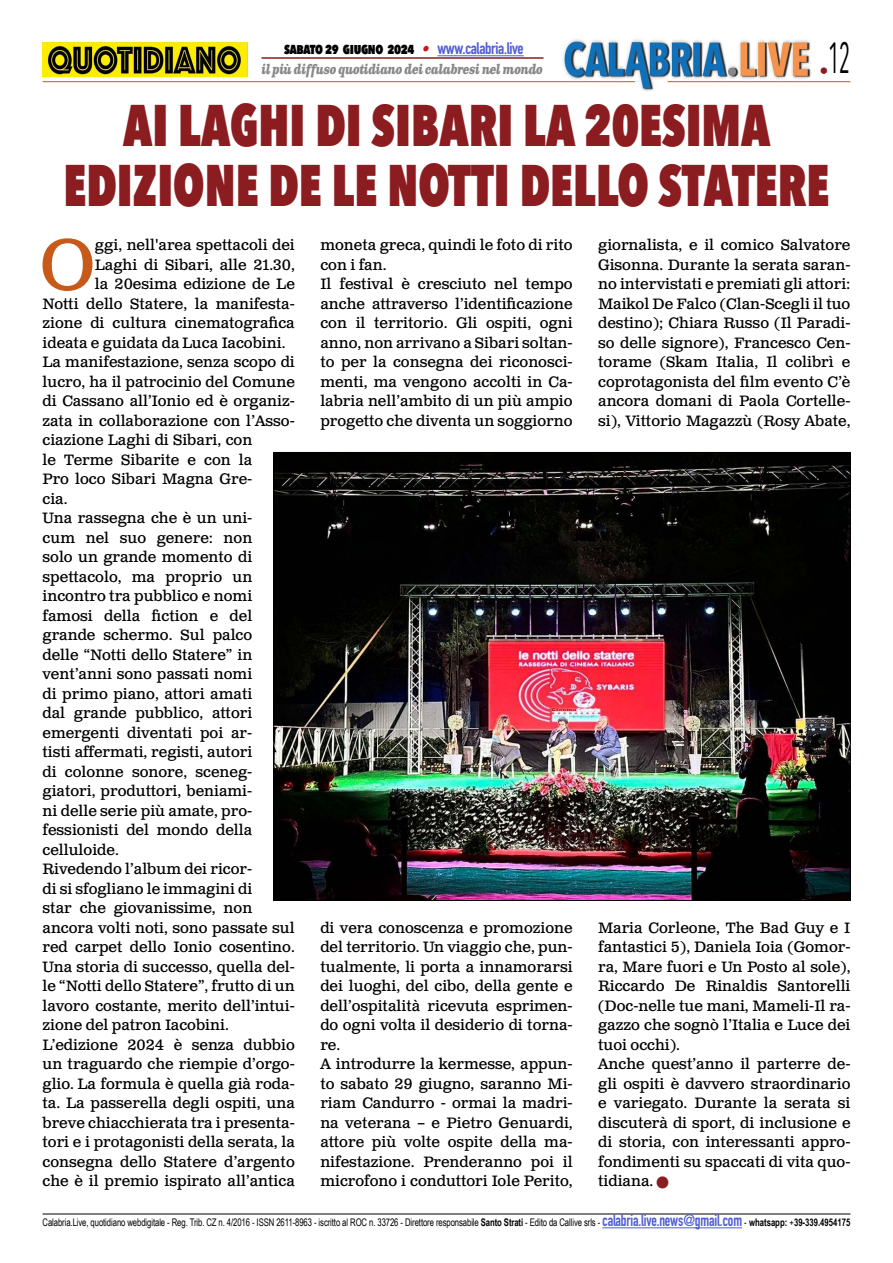
<style>
.page{position:relative;width:893px;height:1263px;background:#fff}
.page>*{position:absolute;margin:0;border:0;box-sizing:border-box;transform-origin:0 0}
.t1{font:71.25px "Clarendon Text Pro";color:#c85a19}
.t2{font:800 58.5px/60px "Avenir Next Condensed";color:#8b1c1f;text-align:center;scale:.84 1}
.t3{font:43.5px "Avenir Next Condensed";color:#000;scale:.55 1}
.t4{font:15px/19.5px "Clarendon Text Pro";color:#000}
.t5{font:800 15px "Avenir Next Condensed";letter-spacing:-.03em;color:#000;scale:.9 1}
.t6{font:italic 700 13.5px "Clarendon Text Pro";letter-spacing:-.05em;color:#878787;scale:.79 1}
.t7{font:10.5px "Arial Narrow";letter-spacing:-.01em;color:#000;scale:.9 1}
.s1{font-family:"Clarendon Text Pro";font-weight:700;font-style:italic;color:#ca181a}
.s2{font-family:"DIN Condensed";font-weight:700;font-size:16.5px;color:#4f5cd6}
.s3{color:#8b1c1f}
.s4{font-weight:700}
</style>
<div class="page">
<img style="left:563px;top:39px;width:248px;height:51px">
<hr style="left:43px;top:81px;width:592px;height:1px;background:#c85a19">
<hr style="left:668px;top:81px;width:182px;height:1px;background:#c85a19">
<hr style="left:437px;top:55px;width:87px;height:1px;background:#4f5cd6">
<hr style="left:261px;top:57px;width:282px;height:2px;background:#8b1c1f">
<img style="left:43px;top:42px;width:204px;height:35px">
<img style="left:276px;top:454px;width:572px;height:445px">
<hr style="left:43px;top:1214px;width:807px;height:1px;background:#000">
<hr style="left:602px;top:1227px;width:140px;height:1px;background:#4f5cd6">
<h3 class="t3" style="left:820px;top:20px;width:58px"><sub>•</sub>12</h3>
<p class="t5" style="left:284px;top:39px;width:268px">sabato 29 giugno 2024 <span class="s1">•</span> <span class="s2">www.calabria.live</span></p>
<p class="t6" style="left:261px;top:61px;width:358px">il più diffuso quotidiano dei calabresi nel mondo</p>
<h2 class="t2" style="left:64px;top:95px;width:913px">AI LAGHI DI SIBARI LA 20ESIMA<br>EDIZIONE DE LE NOTTI DELLO STATERE</h2>
<h1 class="t1" style="left:40px;top:222px;width:56px">O</h1>
<p class="t4" style="left:95px;top:236px;width:201px">ggi, nell'area spettacoli dei</p>
<p class="t4" style="left:320px;top:236px;width:254px">moneta greca, quindi le foto di rito con i fan.<br>Il festival è cresciuto nel tempo anche attraverso l’identificazione con il territorio. Gli ospiti, ogni anno, non arrivano a Sibari soltan&shy;to per la consegna dei riconosci&shy;menti, ma vengono accolti in Ca&shy;labria nell’ambito di un più ampio progetto che diventa un soggiorno</p>
<p class="t4" style="left:598px;top:236px;width:254px;text-align:justify">giornalista, e il comico Salvatore Gisonna. Durante la serata saran&shy;no intervistati e premiati gli attori:<br>Maikol De Falco (Clan-Scegli il tuo destino); Chiara Russo (Il Paradi&shy;so delle signore), Francesco Cen&shy;torame (Skam Italia, Il colibrì e coprotagonista del film evento C’è ancora domani di Paola Cortelle&shy;si), Vittorio Magazzù (Rosy Abate,</p>
<p class="t4" style="left:95px;top:256px;width:201px">Laghi di Sibari, alle 21.30,</p>
<p class="t4" style="left:95px;top:275px;width:201px">la 20esima edizione de Le</p>
<p class="t4" style="left:43px;top:295px;width:254px">Notti dello Statere, la manifesta-</p>
<p class="t4" style="left:43px;top:314px;width:254px">zione di cultura cinematografica</p>
<p class="t4" style="left:43px;top:334px;width:244px">ideata e guidata da Luca Iacobini.</p>
<p class="t4" style="left:43px;top:353px;width:254px">La manifestazione, senza scopo di</p>
<p class="t4" style="left:43px;top:373px;width:254px">lucro, ha il patrocinio del Comune</p>
<p class="t4" style="left:43px;top:392px;width:254px">di Cassano all’Ionio ed è organiz-</p>
<p class="t4" style="left:43px;top:412px;width:254px">zata in collaborazione con l’Asso-</p>
<p class="t4" style="left:43px;top:431px;width:211px">ciazione Laghi di Sibari, con</p>
<p class="t4" style="left:43px;top:451px;width:211px">le Terme Sibarite e con la</p>
<p class="t4" style="left:43px;top:470px;width:211px">Pro loco Sibari Magna Gre-</p>
<p class="t4" style="left:43px;top:490px;width:27px">cia.</p>
<p class="t4" style="left:43px;top:509px;width:211px">Una rassegna che è un uni-</p>
<p class="t4" style="left:43px;top:529px;width:211px">cum nel suo genere: non</p>
<p class="t4" style="left:43px;top:548px;width:211px">solo un grande momento di</p>
<p class="t4" style="left:43px;top:568px;width:211px">spettacolo, ma proprio un</p>
<p class="t4" style="left:43px;top:587px;width:211px">incontro tra pubblico e nomi</p>
<p class="t4" style="left:43px;top:607px;width:211px">famosi della fiction e del</p>
<p class="t4" style="left:43px;top:626px;width:211px">grande schermo. Sul palco</p>
<p class="t4" style="left:43px;top:646px;width:211px">delle “Notti dello Statere” in</p>
<p class="t4" style="left:43px;top:665px;width:211px">vent’anni sono passati nomi</p>
<p class="t4" style="left:43px;top:685px;width:211px">di primo piano, attori amati</p>
<p class="t4" style="left:43px;top:704px;width:211px">dal grande pubblico, attori</p>
<p class="t4" style="left:43px;top:724px;width:211px">emergenti diventati poi ar-</p>
<p class="t4" style="left:43px;top:743px;width:211px">tisti affermati, registi, autori</p>
<p class="t4" style="left:43px;top:763px;width:211px">di colonne sonore, sceneg-</p>
<p class="t4" style="left:43px;top:782px;width:211px">giatori, produttori, beniami-</p>
<p class="t4" style="left:43px;top:802px;width:211px">ni delle serie più amate, pro-</p>
<p class="t4" style="left:43px;top:821px;width:211px">fessionisti del mondo della</p>
<p class="t4" style="left:43px;top:841px;width:78px">celluloide.</p>
<p class="t4" style="left:43px;top:860px;width:211px">Rivedendo l’album dei ricor-</p>
<p class="t4" style="left:43px;top:880px;width:211px">di si sfogliano le immagini di</p>
<p class="t4" style="left:43px;top:899px;width:211px">star che giovanissime, non</p>
<p class="t4" style="left:43px;top:919px;width:254px">ancora volti noti, sono passate sul</p>
<p class="t4" style="left:43px;top:938px;width:254px">red carpet dello Ionio cosentino.</p>
<p class="t4" style="left:43px;top:958px;width:254px">Una storia di successo, quella del-</p>
<p class="t4" style="left:43px;top:977px;width:254px">le “Notti dello Statere”, frutto di un</p>
<p class="t4" style="left:43px;top:997px;width:254px">lavoro costante, merito dell’intui-</p>
<p class="t4" style="left:43px;top:1016px;width:188px">zione del patron Iacobini.</p>
<p class="t4" style="left:43px;top:1036px;width:254px">L’edizione 2024 è senza dubbio</p>
<p class="t4" style="left:43px;top:1055px;width:254px">un traguardo che riempie d’orgo-</p>
<p class="t4" style="left:43px;top:1075px;width:254px">glio. La formula è quella già roda-</p>
<p class="t4" style="left:43px;top:1094px;width:254px">ta. La passerella degli ospiti, una</p>
<p class="t4" style="left:43px;top:1114px;width:254px">breve chiacchierata tra i presenta-</p>
<p class="t4" style="left:43px;top:1133px;width:254px">tori e i protagonisti della serata, la</p>
<p class="t4" style="left:43px;top:1153px;width:254px">consegna dello Statere d’argento</p>
<p class="t4" style="left:43px;top:1172px;width:254px">che è il premio ispirato all’antica</p>
<p class="t4" style="left:598px;top:919px;width:254px">Maria Corleone, The Bad Guy e I fantastici 5), Daniela Ioia (Gomor&shy;ra, Mare fuori e Un Posto al sole),<br>Riccardo De Rinaldis Santorelli (Doc-nelle tue mani, Mameli-Il ra&shy;gazzo che sognò l’Italia e Luce dei tuoi occhi).<br>Anche quest’anno il parterre de&shy;gli ospiti è davvero straordinario e variegato. Durante la serata si discuterà di sport, di inclusione e di storia, con interessanti appro&shy;fondimenti su spaccati di vita quo&shy;tidiana. <span class="s3">■</span></p>
<p class="t7" style="left:43px;top:1215px;width:899px">Calabria.Live, quotidiano webdigitale - Reg. Trib. CZ n. 4/2016 - ISSN 2611-8963 - iscritto al ROC n. 33726 - Direttore responsabile <span class="s4">Santo Strati</span> - Edito da Callive srls - <span class="s2">calabria.live.news@gmail.com</span> - <span class="s4">whatsapp:</span> +<span class="s4">39-339.4954175</span></p>
<p class="t4" style="left:320px;top:919px;width:254px">di vera conoscenza e promozione del territorio. Un viaggio che, pun&shy;tualmente, li porta a innamorarsi dei luoghi, del cibo, della gente e dell’ospitalità ricevuta esprimen&shy;do ogni volta il desiderio di torna&shy;re.<br>A introdurre la kermesse, appun&shy;to sabato 29 giugno, saranno Mi&shy;riam Candurro - ormai la madri&shy;na veterana – e Pietro Genuardi, attore più volte ospite della ma&shy;nifestazione. Prenderanno poi il microfono i conduttori Iole Perito,</p>
</div>
